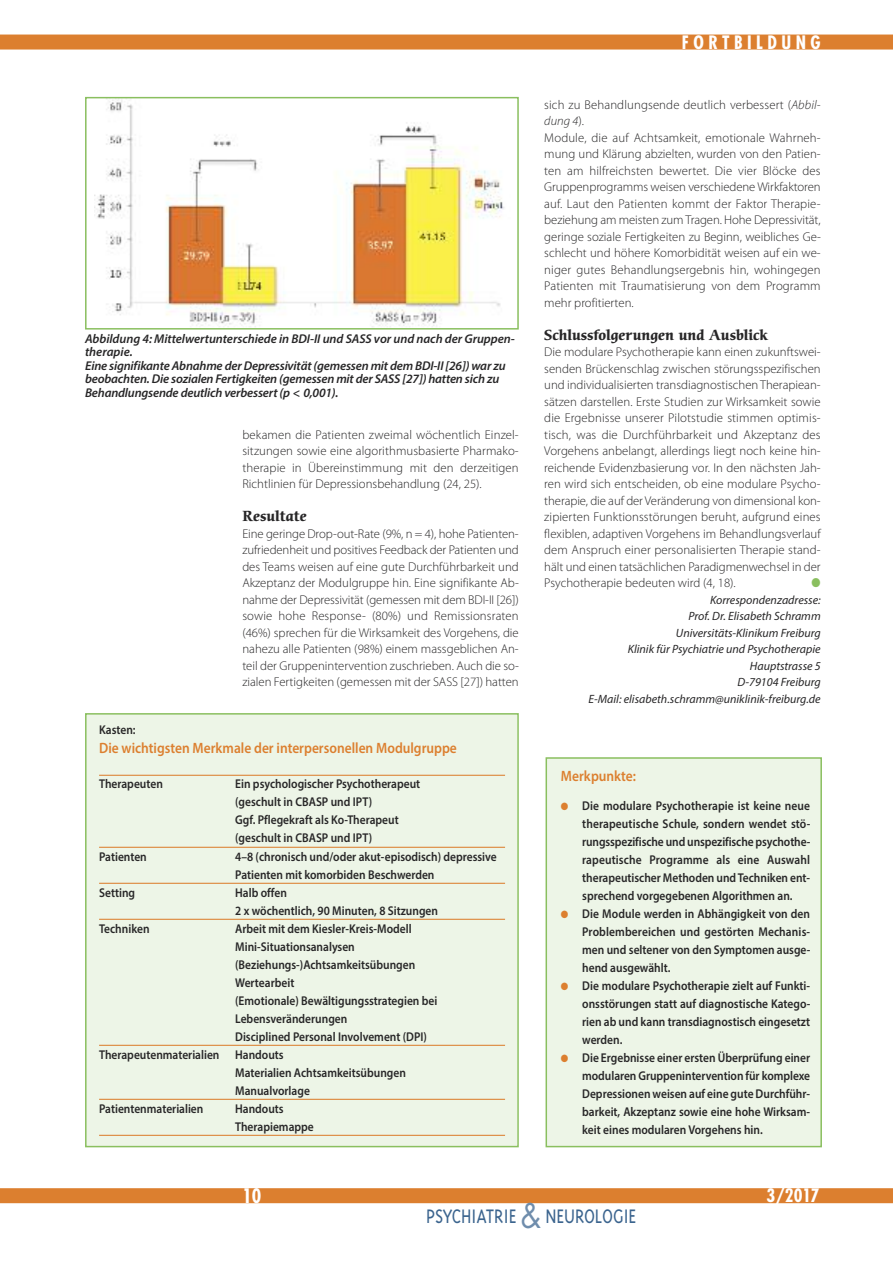
<style>
.page{position:relative;width:893px;height:1263px;background:#fff}
.page>*{position:absolute;margin:0;border:0;box-sizing:border-box;transform-origin:0 0}
.t1{font:300 22.5px "Triplex";color:#3b648e;scale:.88 1}
.t2{font:700 condensed 19.5px "Futura";color:#fff}
.t3{font:700 condensed 18px "Futura";letter-spacing:.25em;color:#fff}
.t4{font:600 15px "Myriad Pro";color:#dc7f2f;scale:.9 1}
.t5{font:700 14.25px "Cerigo";color:#272627}
.t6{font:300 12.75px/16.5px "Myriad Pro";color:#272627;text-align:justify}
.t7{font:600 12.75px/18px "Myriad Pro";color:#272627;scale:.9 1}
.t8{font:italic 600 12.75px/13.5px "Myriad Pro";letter-spacing:-.015em;color:#272627}
.t9{font:12.75px "Zapf Dingbats";color:#8abf5f;scale:.9 1}
.t10{font:italic 12px/16.5px "Myriad Pro";color:#272627;text-align:right}
.s1{font-style:italic}
.s2{color:#dc7f2f}
.s3{font-family:"Futura";font-weight:400;font-size:33px;color:#6f8dac}
</style>
<div class="page">
<div style="left:0;top:1188px;width:893px;height:15px;background:#dc7f2f"></div>
<div style="left:0;top:35px;width:893px;height:15px;background:#dc7f2f"></div>
<div style="left:87px;top:715px;width:430px;height:431px;background:#edf5e7"></div>
<div style="left:85px;top:713px;width:434px;height:434px;border:2px solid #8abf5f"></div>
<hr style="left:99px;top:775px;width:406px;height:1px;background:#dc7f2f">
<hr style="left:99px;top:847px;width:406px;height:1px;background:#dc7f2f">
<hr style="left:99px;top:883px;width:406px;height:1px;background:#dc7f2f">
<hr style="left:99px;top:919px;width:406px;height:1px;background:#dc7f2f">
<hr style="left:99px;top:1045px;width:406px;height:1px;background:#dc7f2f">
<hr style="left:99px;top:1099px;width:406px;height:1px;background:#dc7f2f">
<hr style="left:99px;top:1135px;width:406px;height:1px;background:#dc7f2f">
<div style="left:547px;top:759px;width:273px;height:387px;background:#edf5e7"></div>
<div style="left:546px;top:757px;width:276px;height:390px;border:2px solid #8abf5f"></div>
<img style="left:94px;top:100px;width:411px;height:227px">
<div style="left:85px;top:97px;width:434px;height:233px;border:2px solid #8abf5f"></div>
<p class="t8" style="left:85px;top:333px;width:431px">Abbildung 4: Mittelwertunterschiede in BDI-II und SASS vor und nach der Gruppen&shy;therapie.<br>Eine signifikante Abnahme der Depressivität (gemessen mit dem BDI-II [26]) war zu beobachten. Die sozialen Fertigkeiten (gemessen mit der SASS [27]) hatten sich zu Behandlungsende deutlich verbessert (p &lt; 0,001).</p>
<p class="t6" style="left:242px;top:427px;width:278px">bekamen die Patienten zweimal wöchentlich Einzel&shy;sitzungen sowie eine algorithmusbasierte Pharmako&shy;therapie in Übereinstimmung mit den derzeitigen Richtlinien für Depressionsbehandlung (24, 25).</p>
<p class="t5" style="left:242px;top:511px;width:66px">Resultate</p>
<p class="t6" style="left:242px;top:526px;width:278px">Eine geringe Drop-out-Rate (9%, n = 4), hohe Patienten&shy;zufriedenheit und positives Feedback der Patienten und des Teams weisen auf eine gute Durchführbarkeit und Akzeptanz der Modulgruppe hin. Eine signifikante Ab&shy;nahme der Depressivität (gemessen mit dem BDI-II [26]) sowie hohe Response- (80%) und Remissionsraten (46%) sprechen für die Wirksamkeit des Vorgehens, die nahezu alle Patienten (98%) einem massgeblichen An&shy;teil der Gruppenintervention zuschrieben. Auch die so&shy;zialen Fertigkeiten (gemessen mit der SASS [27]) hatten</p>
<p class="t7" style="left:99px;top:721px;width:42px">Kasten:</p>
<p class="t4" style="left:99px;top:742px;width:399px">Die wichtigsten Merkmale der interpersonellen Modulgruppe</p>
<p class="t7" style="left:99px;top:776px;width:72px">Therapeuten</p>
<p class="t7" style="left:235px;top:776px;width:207px">Ein psychologischer Psychotherapeut (geschult in CBASP und IPT)<br>Ggf. Pflegekraft als Ko-Therapeut (geschult in CBASP und IPT)</p>
<p class="t7" style="left:99px;top:848px;width:55px">Patienten</p>
<p class="t7" style="left:235px;top:848px;width:292px">4–8 (chronisch und/oder akut-episodisch) depressive<br>Patienten mit komorbiden Beschwerden</p>
<p class="t7" style="left:99px;top:884px;width:42px">Setting</p>
<p class="t7" style="left:235px;top:884px;width:227px">Halb offen<br>2 x wöchentlich, 90 Minuten, 8 Sitzungen</p>
<p class="t7" style="left:99px;top:920px;width:58px">Techniken</p>
<p class="t7" style="left:235px;top:920px;width:198px">Arbeit mit dem Kiesler-Kreis-Modell</p>
<p class="t7" style="left:235px;top:938px;width:134px">Mini-Situationsanalysen</p>
<p class="t7" style="left:235px;top:956px;width:202px">(Beziehungs-)Achtsamkeitsübungen</p>
<p class="t7" style="left:235px;top:974px;width:67px">Wertearbeit</p>
<p class="t7" style="left:235px;top:992px;width:226px">(Emotionale) Bewältigungsstrategien bei</p>
<p class="t7" style="left:235px;top:1010px;width:126px">Lebensveränderungen</p>
<p class="t7" style="left:235px;top:1028px;width:215px">Disciplined Personal Involvement (DPI)</p>
<p class="t7" style="left:99px;top:1046px;width:207px">Therapeutenmaterialien Handouts</p>
<p class="t7" style="left:235px;top:1064px;width:191px">Materialien Achtsamkeitsübungen</p>
<p class="t7" style="left:235px;top:1082px;width:85px">Manualvorlage</p>
<p class="t7" style="left:99px;top:1100px;width:117px">Patientenmaterialien</p>
<p class="t7" style="left:235px;top:1100px;width:89px">Handouts<br>Therapiemappe</p>
<h3 class="t3" style="left:682px;top:34px;width:140px">FORTBILDUNG</h3>
<p class="t6" style="left:544px;top:97px;width:278px;text-align:left">sich zu Behandlungsende deutlich verbessert (<span class="s1">Abbil&shy;dung 4</span>).<br>Module, die auf Achtsamkeit, emotionale Wahrneh&shy;mung und Klärung abzielten, wurden von den Patien&shy;ten am hilfreichsten bewertet. Die vier Blöcke des Gruppenprogramms weisen verschiedene Wirkfaktoren auf. Laut den Patienten kommt der Faktor Therapie&shy;beziehung am meisten zum Tragen. Hohe Depressivität, geringe soziale Fertigkeiten zu Beginn, weibliches Ge&shy;schlecht und höhere Komorbidität weisen auf ein we&shy;niger gutes Behandlungsergebnis hin, wohingegen Patienten mit Traumatisierung von dem Programm mehr profitierten.</p>
<p class="t5" style="left:544px;top:329px;width:225px">Schlussfolgerungen und Ausblick</p>
<p class="t6" style="left:544px;top:344px;width:278px">Die modulare Psychotherapie kann einen zukunftswei&shy;senden Brückenschlag zwischen störungsspezifischen und individualisierten transdiagnostischen Therapiean&shy;sätzen darstellen. Erste Studien zur Wirksamkeit sowie die Ergebnisse unserer Pilotstudie stimmen optimis&shy;tisch, was die Durchführbarkeit und Akzeptanz des Vorgehens anbelangt, allerdings liegt noch keine hin&shy;reichende Evidenzbasierung vor. In den nächsten Jah&shy;ren wird sich entscheiden, ob eine modulare Psycho&shy;therapie, die auf der Veränderung von dimensional kon&shy;zipierten Funktionsstörungen beruht, aufgrund eines flexiblen, adaptiven Vorgehens im Behandlungsverlauf dem Anspruch einer personalisierten Therapie stand&shy;hält und einen tatsächlichen Paradigmenwechsel in der Psychotherapie bedeuten wird (4, 18).</p>
<p class="t9" style="left:812px;top:575px;width:12px">●</p>
<p class="t10" style="left:589px;top:592px;width:234px">Korrespondenzadresse:<br>Prof. Dr. Elisabeth Schramm<br>Universitäts-Klinikum Freiburg<br>Klinik für Psychiatrie und Psychotherapie<br>Hauptstrasse 5<br>D-79104 Freiburg<br>E-Mail: elisabeth.schramm@uniklinik-freiburg.de</p>
<p class="t4" style="left:561px;top:770px;width:85px">Merkpunkte:</p>
<p class="t7" style="left:582px;top:798px;width:255px;text-align:justify;text-indent:-21px"><span class="s2">●</span> Die modulare Psychotherapie ist keine neue therapeutische Schule, sondern wendet stö&shy;rungsspezifische und unspezifische psychothe&shy;rapeutische Programme als eine Auswahl therapeutischer Methoden undTechniken ent&shy;sprechend vorgegebenen Algorithmen an.</p>
<p class="t7" style="left:582px;top:906px;width:255px;text-align:justify;text-indent:-21px"><span class="s2">●</span> Die Module werden in Abhängigkeit von den Problembereichen und gestörten Mechanis&shy;men und seltener von den Symptomen ausge&shy;hend ausgewählt.</p>
<p class="t7" style="left:582px;top:978px;width:255px;text-align:justify;text-indent:-21px"><span class="s2">●</span> Die modulare Psychotherapie zielt auf Funkti&shy;onsstörungen statt auf diagnostische Katego&shy;rien ab und kann transdiagnostisch eingesetzt werden.</p>
<p class="t7" style="left:582px;top:1050px;width:255px;text-align:justify;text-indent:-21px"><span class="s2">●</span> Die Ergebnisse einer ersten Überprüfung einer modularen Gruppenintervention für komplexe Depressionen weisen auf eine gute Durchführ&shy;barkeit, Akzeptanz sowie eine hohe Wirksam&shy;keit eines modularen Vorgehens hin.</p>
<h2 class="t2" style="left:242px;top:1187px;width:21px">10</h2>
<h1 class="t1" style="left:426px;top:1202px;width:240px">PSYCHIATRIE <span class="s3">&amp;</span> NEUROLOGIE</h1>
<h3 class="t3" style="left:766px;top:1188px;width:55px">3/2017</h3>
</div>
